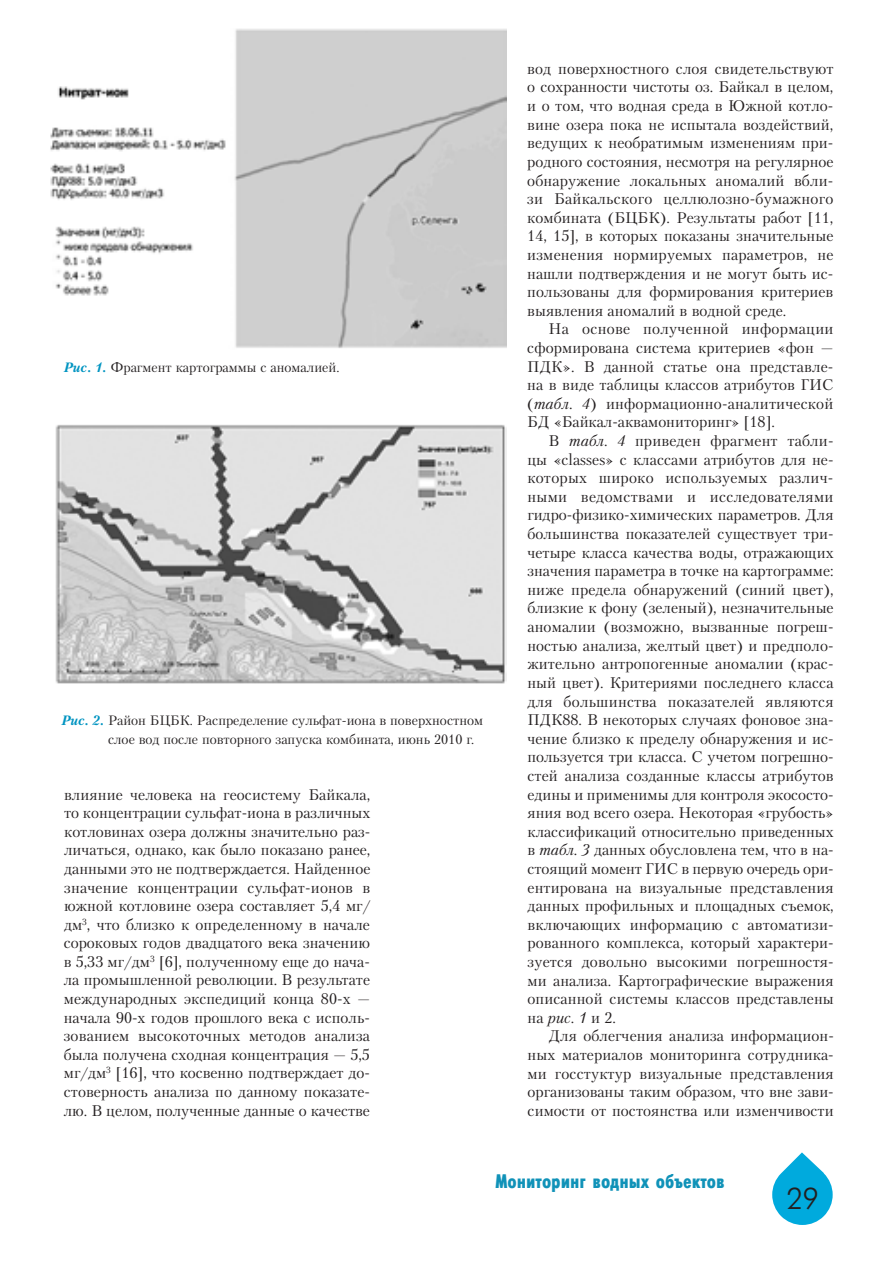
<style>
.page{position:relative;width:893px;height:1263px;background:#fff}
.page>*{position:absolute;margin:0;border:0;box-sizing:border-box;transform-origin:0 0}
.t1{font:30px "Futuris Cyrillic";color:#231f20}
.t2{font:19.5px "Futuris X Cond C";color:#1092b8}
.t3{font:15.3px/18.6px "Petersburg C";letter-spacing:.005em;color:#231f20;text-align:justify}
.t4{font:13.5px/18.6px "Petersburg C";color:#231f20}
.s1{font-weight:700;font-style:italic;color:#0094c1}
.s2{font-style:italic}
</style>
<div class="page">
<svg style="left:772px;top:1152px;width:61px;height:73px"></svg>
<img style="left:50px;top:29px;width:456px;height:319px">
<img style="left:55px;top:424px;width:451px;height:260px">
<p class="t4" style="left:64px;top:357px;width:277px"><span class="s1">Рис. 1.</span> Фрагмент картограммы с аномалией.</p>
<p class="t4" style="left:108px;top:711px;width:377px;text-indent:-47px"><span class="s1">Рис. 2.</span> Район БЦБК. Распределение сульфат-иона в поверхностном слое вод после повторного запуска комбината, июнь 2010 г.</p>
<p class="t3" style="left:64px;top:785px;width:308px">влияние человека на геосистему Байкала, то концентрации сульфат-иона в различных котловинах озера должны значительно раз&shy;личаться, однако, как было показано ранее, данными это не подтверждается. Найденное значение концентрации сульфат-ионов в южной котловине озера составляет 5,4 мг/ дм<sup>3</sup>, что близко к определенному в начале сороковых годов двадцатого века значению в 5,33 мг/дм<sup>3</sup> [6], полученному еще до нача&shy;ла промышленной революции. В результате международных экспедиций конца 80-х — начала 90-х годов прошлого века с исполь&shy;зованием высокоточных методов анализа была получена сходная концентрация — 5,5 мг/дм<sup>3</sup> [16], что косвенно подтверждает до&shy;стоверность анализа по данному показате&shy;лю. В целом, полученные данные о качестве</p>
<p class="t3" style="left:527px;top:59px;width:308px">вод поверхностного слоя свидетельствуют о сохранности чистоты оз. Байкал в целом, и о том, что водная среда в Южной котло&shy;вине озера пока не испытала воздействий, ведущих к необратимым изменениям при&shy;родного состояния, несмотря на регулярное обнаружение локальных аномалий вбли&shy;зи Байкальского целлюлозно-бумажного комбината (БЦБК). Результаты работ [11, 14, 15], в которых показаны значительные изменения нормируемых параметров, не нашли подтверждения и не могут быть ис&shy;пользованы для формирования критериев выявления аномалий в водной среде.</p>
<p class="t3" style="left:527px;top:320px;width:308px;text-indent:21px">На основе полученной информации сформирована система критериев «фон — ПДК». В данной статье она представле&shy;на в виде таблицы классов атрибутов ГИС (<span class="s2">табл. 4</span>) информационно-аналитической БД «Байкал-аквамониторинг» [18].</p>
<p class="t3" style="left:527px;top:431px;width:308px;text-indent:21px">В <span class="s2">табл. 4</span> приведен фрагмент табли&shy;цы «classes» с классами атрибутов для не&shy;которых широко используемых различ&shy;ными ведомствами и исследователями гидро-физико-химических параметров. Для большинства показателей существует три&shy;четыре класса качества воды, отражающих значения параметра в точке на картограмме: ниже предела обнаружений (синий цвет), близкие к фону (зеленый), незначительные аномалии (возможно, вызванные погреш&shy;ностью анализа, желтый цвет) и предполо&shy;жительно антропогенные аномалии (крас&shy;ный цвет). Критериями последнего класса для большинства показателей являются ПДК88. В некоторых случаях фоновое зна&shy;чение близко к пределу обнаружения и ис&shy;пользуется три класса. С учетом погрешно&shy;стей анализа созданные классы атрибутов едины и применимы для контроля экососто&shy;яния вод всего озера. Некоторая «грубость» классификаций относительно приведенных в <span class="s2">табл. 3</span> данных обусловлена тем, что в на&shy;стоящий момент ГИС в первую очередь ори&shy;ентирована на визуальные представления данных профильных и площадных съемок, включающих информацию с автоматизи&shy;рованного комплекса, который характери&shy;зуется довольно высокими погрешностя&shy;ми анализа. Картографические выражения описанной системы классов представлены на <span class="s2">рис. 1</span> и 2.</p>
<p class="t3" style="left:528px;top:1027px;width:308px;text-indent:21px">Для облегчения анализа информацион&shy;ных материалов мониторинга сотрудника&shy;ми госстуктур визуальные представления организованы таким образом, что вне зави&shy;симости от постоянства или изменчивости</p>
<p class="t2" style="left:495px;top:1170px;width:230px">Мониторинг водных объектов</p>
<h1 class="t1" style="left:786px;top:1183px;width:34px">29</h1>
</div>
